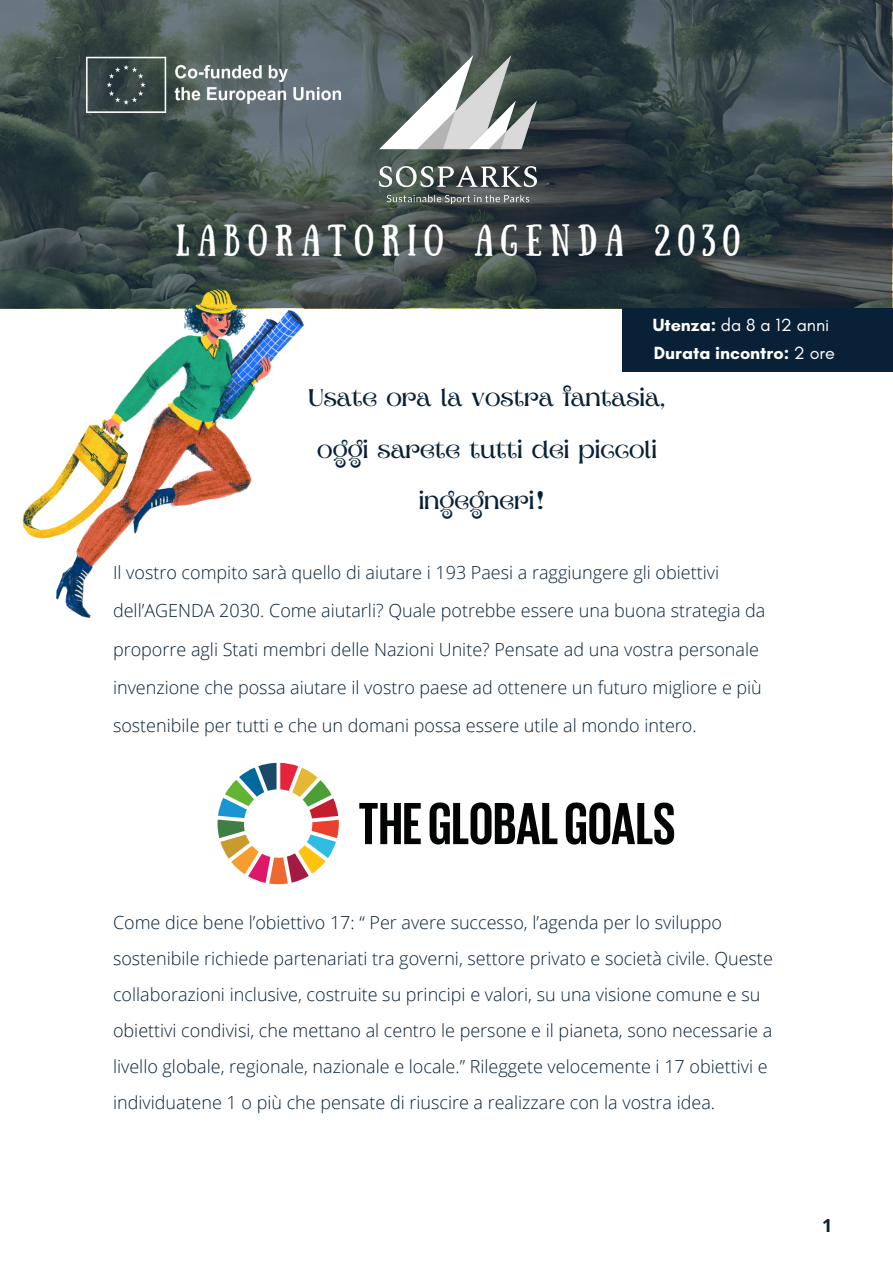
<style>
.page{position:relative;width:893px;height:1264px;background:#fff}
.page>*{position:absolute;margin:0;border:0;box-sizing:border-box;transform-origin:0 0}
.t1{font:31.5px "Sunday";letter-spacing:.245em;color:#fff}
.t2{font:24px/51.8px "Aprila";color:#092136;text-align:center}
.t3{font:300 18px/36px "Open Sans";color:#092136}
.t4{font:700 18px "Glacial Indifference";color:#fff}
.t5{font:18px "Glacial Indifference";color:#fff}
.t6{font:700 18px "Open Sans";color:#092136}
.s1{font-weight:700}
.s2{font-weight:400}
</style>
<div class="page">
<svg style="left:0;top:0;width:891px;height:308px;background:#3b4849"></svg>
<img style="left:84px;top:56px;width:277px;height:58px">
<img style="left:379px;top:56px;width:157px;height:147px">
<svg style="left:217px;top:762px;width:122px;height:122px"></svg>
<svg style="left:429px;top:802px;width:128px;height:42px"></svg>
<svg style="left:565px;top:802px;width:109px;height:42px"></svg>
<svg style="left:359px;top:803px;width:61px;height:41px"></svg>
<img style="left:22px;top:288px;width:281px;height:330px">
<div style="left:622px;top:308px;width:270px;height:63px;background:#092136"></div>
<p class="t1" style="left:176px;top:218px;width:565px">LABORATORIO AGENDA 2030</p>
<p class="t5" style="left:652px;top:314px;width:178px"><span class="s1">Utenza:</span> da 8 a 12 anni</p>
<p class="t4" style="left:653px;top:342px;width:183px">Durata incontro: <span class="s2">2 ore</span></p>
<p class="t2" style="left:308px;top:374px;width:358px">Usate ora la vostra fantasia, oggi sarete tutti dei piccoli ingegneri!</p>
<p class="t3" style="left:113px;top:553px;width:654px;line-height:38.2px">Il vostro compito sarà quello di aiutare i 193 Paesi a raggiungere gli obiettivi dell’AGENDA 2030. Come aiutarli? Quale potrebbe essere una buona strategia da proporre agli Stati membri delle Nazioni Unite? Pensate ad una vostra personale invenzione che possa aiutare il vostro paese ad ottenere un futuro migliore e più sostenibile per tutti e che un domani possa essere utile al mondo intero.</p>
<p class="t3" style="left:113px;top:904px;width:661px">Come dice bene l’obiettivo 17: “ Per avere successo, l’agenda per lo sviluppo sostenibile richiede partenariati tra governi, settore privato e società civile. Queste collaborazioni inclusive, costruite su principi e valori, su una visione comune e su obiettivi condivisi, che mettano al centro le persone e il pianeta, sono necessarie a livello globale, regionale, nazionale e locale.” Rileggete velocemente i 17 obiettivi e individuatene 1 o più che pensate di riuscire a realizzare con la vostra idea.</p>
<p class="t6" style="left:822px;top:1212px;width:12px">1</p>
</div>
